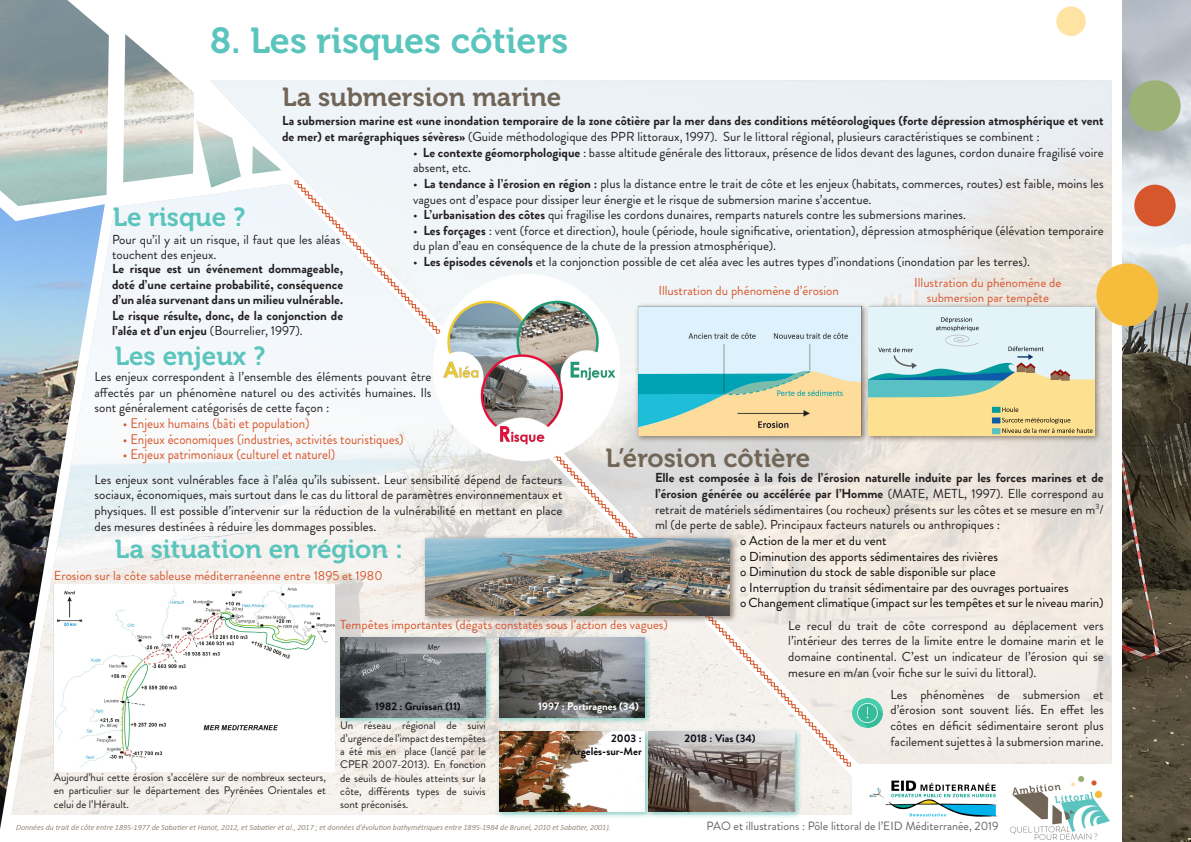
<style>
.page{position:relative;width:1191px;height:842px;background:#fff}
.page>*{position:absolute;margin:0;border:0;box-sizing:border-box;transform-origin:0 0}
.t1{font:36px "Museo 700";color:#5ac4bd}
.t2{font:26px "Museo 700";color:#5ac4bd}
.t3{font:26px "Museo 700";color:#716557}
.t4{font:13.9px "Brandon Grotesque";color:#d7572d;scale:.93 1}
.t5{font:13px/15.6px "Brandon Grotesque";color:#231f20;text-align:justify}
.t6{font:700 13px/15.6px "Brandon Grotesque";color:#231f20;text-align:justify}
.t7{font:13px "Brandon Grotesque";color:#040503}
.t8{font:13px/15.6px "Brandon Grotesque";color:#d7572d;text-align:center}
.t9{font:12px "Brandon Grotesque";color:#636366}
.t10{font:11px/13.2px "Brandon Grotesque";color:#231f20;text-align:justify}
.t11{font:700 11px "Brandon Grotesque";color:#0d0b12}
.t12{font:700 11px "Brandon Grotesque";color:#fff}
.t13{font:italic 300 8px "Calibri";color:#716557}
.s1{font-weight:400}
.s2{font-weight:700}
</style>
<div class="page">
<svg style="left:0;top:0;width:210px;height:200px"></svg>
<img style="left:869px;top:780px;width:129px;height:37px">
<img style="left:1122px;top:0;width:69px;height:842px">
<img style="left:0;top:207px;width:105px;height:622px">
<img style="left:11px;top:185px;width:840px;height:629px">
<img style="left:210px;top:80px;width:901px;height:684px">
<div style="left:1056px;top:7px;width:29px;height:29px;background:#ffe3a2;border-radius:50%"></div>
<div style="left:1129px;top:80px;width:51px;height:52px;background:#9cb175;border-radius:50%"></div>
<div style="left:1134px;top:185px;width:41px;height:41px;background:#d7572d;border-radius:50%"></div>
<img style="left:1010px;top:776px;width:99px;height:63px">
<div style="left:422px;top:534px;width:315px;height:89px;background:#716557;opacity:.75"></div>
<img style="left:425px;top:538px;width:305px;height:78px">
<div style="left:337px;top:634px;width:156px;height:91px;background:#5ac4bd;opacity:.75"></div>
<img style="left:340px;top:638px;width:146px;height:79px">
<div style="left:495px;top:634px;width:157px;height:91px;background:#5ac4bd;opacity:.75"></div>
<img style="left:499px;top:638px;width:145px;height:79px">
<div style="left:495px;top:728px;width:157px;height:91px;background:#5ac4bd;opacity:.75"></div>
<img style="left:499px;top:732px;width:145px;height:79px">
<div style="left:645px;top:728px;width:157px;height:91px;background:#5ac4bd;opacity:.75"></div>
<img style="left:649px;top:732px;width:145px;height:79px">
<div style="left:865px;top:303px;width:237px;height:140px;background:#716557;opacity:.75"></div>
<img style="left:869px;top:306px;width:225px;height:130px">
<img style="left:434px;top:275px;width:189px;height:185px">
<div style="left:1096px;top:263px;width:62px;height:63px;background:#f6bc3b;border-radius:50%"></div>
<div style="left:634px;top:303px;width:235px;height:140px;background:#716557;opacity:.75"></div>
<img style="left:638px;top:306px;width:223px;height:130px">
<img style="left:853px;top:698px;width:29px;height:30px">
<img style="left:54px;top:585px;width:280px;height:186px">
<p class="t1" style="left:210px;top:20px;width:360px">8. Les risques côtiers</p>
<p class="t3" style="left:282px;top:83px;width:281px">La submersion marine</p>
<p class="t6" style="left:282px;top:113px;width:823px">La submersion marine est «une inondation temporaire de la zone côtière par la mer dans des conditions météorologiques (forte dépression atmosphérique et vent de mer) et marégraphiques sévères» <span class="s1">(Guide méthodologique des PPR littoraux, 1997). Sur le littoral régional, plusieurs caractéristiques se combinent :</span></p>
<p class="t5" style="left:413px;top:145px;width:692px">• <span class="s2">Le contexte géomorphologique</span> : basse altitude générale des littoraux, présence de lidos devant des lagunes, cordon dunaire fragilisé voire absent, etc.</p>
<p class="t5" style="left:413px;top:176px;width:692px">• <span class="s2">La tendance à l’érosion en région :</span> plus la distance entre le trait de côte et les enjeux (habitats, commerces, routes) est faible, moins les vagues ont d’espace pour dissiper leur énergie et le risque de submersion marine s’accentue.</p>
<p class="t5" style="left:413px;top:207px;width:554px">• <span class="s2">L’urbanisation des côtes</span> qui fragilise les cordons dunaires, remparts naturels contre les submersions marines.</p>
<p class="t5" style="left:413px;top:223px;width:692px">• <span class="s2">Les forçages</span> : vent (force et direction), houle (période, houle significative, orientation), dépression atmosphérique (élévation temporaire du plan d’eau en conséquence de la chute de la pression atmosphérique).</p>
<p class="t5" style="left:413px;top:254px;width:618px">• <span class="s2">Les épisodes cévenols</span> et la conjonction possible de cet aléa avec les autres types d’inondations (inondation par les terres).</p>
<p class="t2" style="left:113px;top:203px;width:134px">Le risque ?</p>
<p class="t5" style="left:112px;top:231px;width:230px">Pour qu’il y ait un risque, il faut que les aléas touchent des enjeux.</p>
<p class="t6" style="left:112px;top:261px;width:233px">Le risque est un événement dommageable, doté d’une certaine probabilité, conséquence d’un aléa survenant dans un milieu vulnérable.<br>Le risque résulte, donc, de la conjonction de l’aléa et d’un enjeu <span class="s1">(Bourrelier, 1997).</span></p>
<p class="t8" style="left:658px;top:283px;width:182px">Illustration du phénomène d’érosion</p>
<p class="t8" style="left:914px;top:275px;width:149px">Illustration du phénomène de submersion par tempête</p>
<p class="t2" style="left:115px;top:342px;width:152px">Les enjeux ?</p>
<p class="t5" style="left:94px;top:369px;width:338px">Les enjeux correspondent à l’ensemble des éléments pouvant être affectés par un phénomène naturel ou des activités humaines. Ils sont généralement catégorisés de cette façon :</p>
<p class="t4" style="left:123px;top:414px;width:202px">• Enjeux humains (bâti et population)</p>
<p class="t4" style="left:123px;top:429px;width:303px">• Enjeux économiques (industries, activités touristiques)</p>
<p class="t4" style="left:123px;top:445px;width:230px">• Enjeux patrimoniaux (culturel et naturel)</p>
<p class="t5" style="left:94px;top:472px;width:469px">Les enjeux sont vulnérables face à l’aléa qu’ils subissent. Leur sensibilité dépend de facteurs sociaux, économiques, mais surtout dans le cas du littoral de paramètres environnementaux et physiques. Il est possible d’intervenir sur la réduction de la vulnérabilité en mettant en place des mesures destinées à réduire les dommages possibles.</p>
<p class="t2" style="left:115px;top:535px;width:290px">La situation en région :</p>
<p class="t8" style="left:54px;top:568px;width:330px">Erosion sur la côte sableuse méditerranéenne entre 1895 et 1980</p>
<p class="t3" style="left:605px;top:444px;width:206px">L’érosion côtière</p>
<p class="t5" style="left:655px;top:470px;width:450px"><span class="s2">Elle est composée à la fois de l’érosion naturelle induite par les forces marines et de l’érosion générée ou accélérée par l’Homme</span> (MATE, METL, 1997). Elle correspond au retrait de matériels sédimentaires (ou rocheux) présents sur les côtes et se mesure en m<sup>3</sup>/ ml (de perte de sable). Principaux facteurs naturels ou anthropiques :</p>
<p class="t7" style="left:740px;top:532px;width:148px">o Action de la mer et du vent</p>
<p class="t7" style="left:740px;top:547px;width:259px">o Diminution des apports sédimentaires des rivières</p>
<p class="t7" style="left:740px;top:563px;width:257px">o Diminution du stock de sable disponible sur place</p>
<p class="t7" style="left:740px;top:578px;width:330px">o Interruption du transit sédimentaire par des ouvrages portuaires</p>
<p class="t7" style="left:740px;top:594px;width:365px">o Changement climatique (impact sur les tempêtes et sur le niveau marin)</p>
<p class="t8" style="left:340px;top:616px;width:329px">Tempêtes importantes (dégats constatés sous l’action des vagues)</p>
<p class="t10" style="left:54px;top:771px;width:274px">Aujourd’hui cette érosion s’accélère sur de nombreux secteurs, en particulier sur le département des Pyrénées Orientales et celui de l’Hérault.</p>
<p class="t11" style="left:375px;top:699px;width:87px">1982 : Gruissan (11)</p>
<p class="t12" style="left:538px;top:699px;width:102px">1997 : Portiragnes (34)</p>
<p class="t11" style="left:611px;top:731px;width:32px">2003 :</p>
<p class="t11" style="left:570px;top:744px;width:73px">Argelès-sur-Mer</p>
<p class="t10" style="left:340px;top:718px;width:147px">Un réseau régional de suivi d’urgence de l’impact des tempêtes a été mis en place (lancé par le CPER 2007-2013). En fonction de seuils de houles atteints sur la côte, différents types de suivis sont préconisés.</p>
<p class="t13" style="left:16px;top:822px;width:596px">Données du trait de côte entre 1895-1977 de Sabatier et Hanot, 2012, et Sabatier et al., 2017 ; et données d’évolution bathymétriques entre 1895-1984 de Brunel, 2010 et Sabatier, 2001).</p>
<p class="t11" style="left:684px;top:731px;width:73px">2018 : Vias (34)</p>
<p class="t5" style="left:788px;top:618px;width:317px">Le recul du trait de côte correspond au déplacement vers l’intérieur des terres de la limite entre le domaine marin et le domaine continental. C’est un indicateur de l’érosion qui se mesure en m/an (voir fiche sur le suivi du littoral).</p>
<p class="t5" style="left:890px;top:687px;width:215px">Les phénomènes de submersion et d’érosion sont souvent liés. En effet les côtes en déficit sédimentaire seront plus facilement sujettes à la submersion marine.</p>
<p class="t9" style="left:706px;top:818px;width:294px">PAO et illustrations : Pôle littoral de l’EID Méditerranée, 2019</p>
</div>
